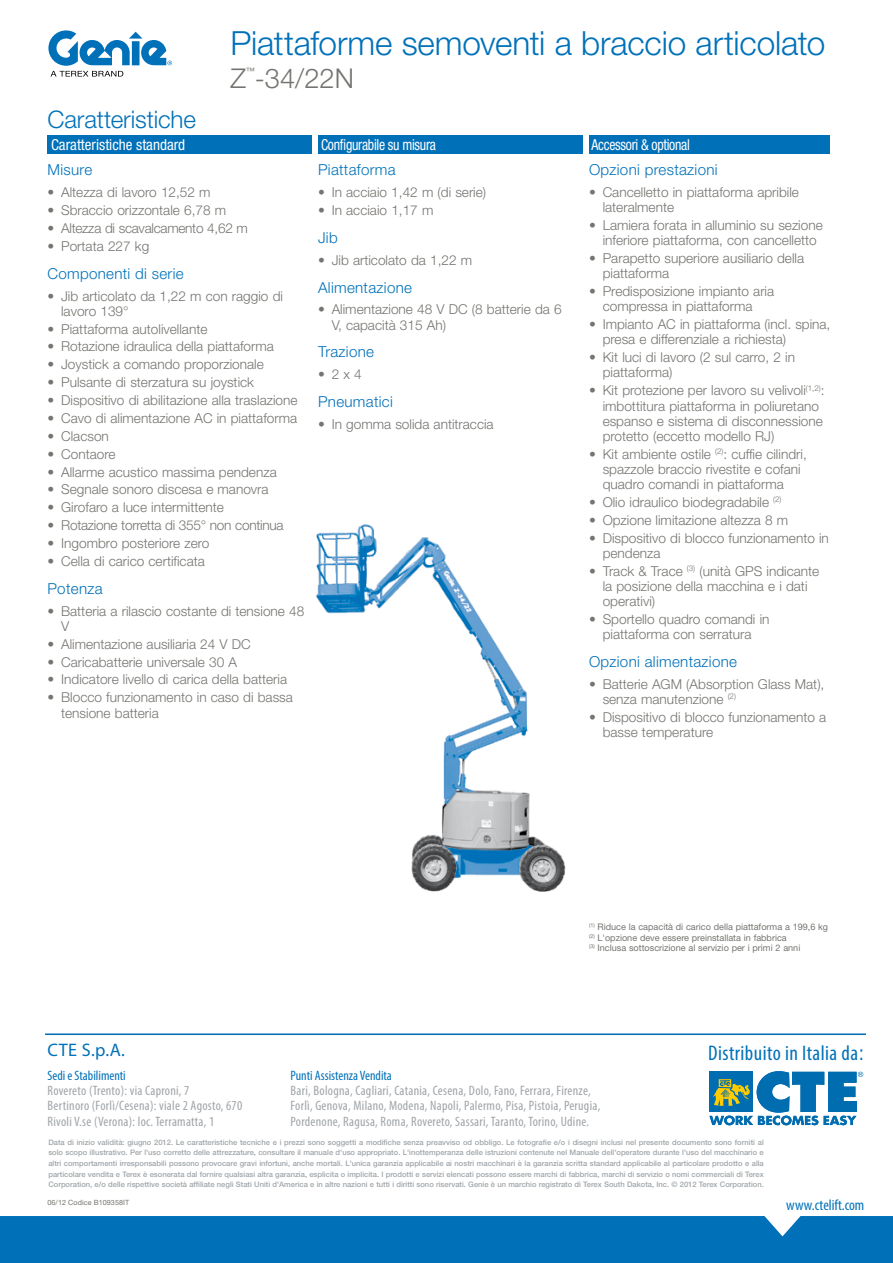
<style>
.page{position:relative;width:893px;height:1263px;background:#fff}
.page>*{position:absolute;margin:0;border:0;box-sizing:border-box;transform-origin:0 0}
.t1{font:300 33.3px "Helvetica Neue LT Std";letter-spacing:-.005em;color:#0071b9}
.t2{font:300 27.3px "Helvetica Neue LT Std";color:#757470}
.t3{font:300 24.3px "Helvetica Neue LT Std";letter-spacing:-.005em;color:#0071b9}
.t4{font:condensed 21.15px "Myriad Pro";letter-spacing:.02em;color:#0071b9}
.t5{font:18.15px "Myriad Pro";color:#0071b9}
.t6{font:300 15.15px "Helvetica Neue LT Std";letter-spacing:.02em;color:#0071b9}
.t7{font:condensed 15.15px "Helvetica Neue LT Std";letter-spacing:-.02em;color:#fff;scale:.91 1}
.t8{font:condensed 15.15px "Helvetica Neue LT Std";color:#fff}
.t9{font:condensed 15.15px "Myriad Pro";color:#0071b9}
.t10{font:300 13.65px/15.1px "Helvetica Neue LT Std";color:#757470}
.t11{font:condensed 13.65px/15.1px "Myriad Pro";letter-spacing:.02em;color:#a0a5a9}
.t12{font:300 13.65px "Helvetica Neue LT Std";letter-spacing:-.02em;color:#757470}
.t13{font:9.15px/10.6px "Helvetica Neue LT Std";color:#757470}
.t14{font:condensed 8.85px "Helvetica Neue LT Std";color:#757470}
.t15{font:500 7.65px/10.6px "Helvetica Neue LT Std";color:#a0a5a9;text-align:justify}
.t16{font:7.2px "Helvetica Neue LT Std";letter-spacing:.01em;color:#757470}
.s1{font-family:"Helvetica Neue LT Std";font-weight:300;font-stretch:normal}
.s2{color:#0071b9}
</style>
<div class="page">
<svg style="left:48px;top:30px;width:124px;height:47px"></svg>
<div style="left:0;top:1216px;width:893px;height:47px;background:#0071b9"></div>
<hr style="left:45px;top:1033px;width:821px;height:2px;background:#0071b9">
<svg style="left:709px;top:1071px;width:154px;height:54px"></svg>
<div style="left:589px;top:135px;width:240px;height:19px;background:#0071b9"></div>
<div style="left:318px;top:135px;width:264px;height:19px;background:#0071b9"></div>
<div style="left:47px;top:135px;width:265px;height:19px;background:#0071b9"></div>
<img style="left:316px;top:524px;width:250px;height:368px">
<p class="t1" style="left:230px;top:23px;width:596px">Piattaforme semoventi a braccio articolato</p>
<p class="t3" style="left:47px;top:104px;width:150px">Caratteristiche</p>
<p class="t14" style="left:246px;top:66px;width:10px">™</p>
<p class="t2" style="left:230px;top:62px;width:125px">Z -34/22N</p>
<p class="t8" style="left:51px;top:136px;width:136px">Caratteristiche standard</p>
<p class="t7" style="left:321px;top:136px;width:128px">Configurabile su misura</p>
<p class="t6" style="left:47px;top:161px;width:46px">Misure</p>
<p class="t10" style="left:47px;top:184px;width:165px">• Altezza di lavoro 12,52 m</p>
<p class="t10" style="left:47px;top:202px;width:180px">• Sbraccio orizzontale 6,78 m</p>
<p class="t12" style="left:48px;top:220px;width:202px">• Altezza di scavalcamento 4,62 m</p>
<p class="t10" style="left:48px;top:238px;width:103px">• Portata 227 kg</p>
<p class="t6" style="left:47px;top:264px;width:138px">Componenti di serie</p>
<p class="t10" style="left:61px;top:288px;width:223px;text-indent:-14px">• Jib articolato da 1,22 m con raggio di lavoro 139°</p>
<p class="t10" style="left:47px;top:321px;width:161px">• Piattaforma autolivellante</p>
<p class="t10" style="left:47px;top:339px;width:228px">• Rotazione idraulica della piattaforma</p>
<p class="t10" style="left:48px;top:357px;width:218px">• Joystick a comando proporzionale</p>
<p class="t10" style="left:48px;top:374px;width:208px">• Pulsante di sterzatura su joystick</p>
<p class="t10" style="left:48px;top:392px;width:252px">• Dispositivo di abilitazione alla traslazione</p>
<p class="t10" style="left:48px;top:410px;width:251px">• Cavo di alimentazione AC in piattaforma</p>
<p class="t10" style="left:48px;top:428px;width:63px">• Clacson</p>
<p class="t10" style="left:48px;top:446px;width:69px">• Contaore</p>
<p class="t10" style="left:48px;top:464px;width:231px">• Allarme acustico massima pendenza</p>
<p class="t10" style="left:48px;top:482px;width:223px">• Segnale sonoro discesa e manovra</p>
<p class="t10" style="left:48px;top:500px;width:178px">• Girofaro a luce intermittente</p>
<p class="t12" style="left:48px;top:517px;width:237px">• Rotazione torretta di 355° non continua</p>
<p class="t10" style="left:48px;top:535px;width:163px">• Ingombro posteriore zero</p>
<p class="t10" style="left:48px;top:553px;width:159px">• Cella di carico certificata</p>
<p class="t6" style="left:47px;top:579px;width:57px">Potenza</p>
<p class="t10" style="left:61px;top:603px;width:245px;text-indent:-14px">• Batteria a rilascio costante di tensione 48<br>V</p>
<p class="t10" style="left:47px;top:636px;width:205px">• Alimentazione ausiliaria 24 V DC</p>
<p class="t10" style="left:48px;top:654px;width:191px">• Caricabatterie universale 30 A</p>
<p class="t10" style="left:48px;top:672px;width:241px">• Indicatore livello di carica della batteria</p>
<p class="t10" style="left:61px;top:690px;width:233px;text-indent:-14px">• Blocco funzionamento in caso di bassa tensione batteria</p>
<p class="t6" style="left:318px;top:161px;width:79px">Piattaforma</p>
<p class="t10" style="left:318px;top:184px;width:170px">• In acciaio 1,42 m (di serie)</p>
<p class="t10" style="left:318px;top:202px;width:117px">• In acciaio 1,17 m</p>
<p class="t6" style="left:318px;top:228px;width:21px">Jib</p>
<p class="t10" style="left:318px;top:252px;width:156px">• Jib articolato da 1,22 m</p>
<p class="t6" style="left:318px;top:278px;width:95px">Alimentazione</p>
<p class="t10" style="left:332px;top:302px;width:231px;text-indent:-14px">• Alimentazione 48 V DC (8 batterie da 6<br>V, capacità 315 Ah)</p>
<p class="t6" style="left:318px;top:343px;width:58px">Trazione</p>
<p class="t10" style="left:318px;top:367px;width:45px">• 2x4</p>
<p class="t6" style="left:318px;top:392px;width:76px">Pneumatici</p>
<p class="t10" style="left:318px;top:416px;width:177px">• In gomma solida antitraccia</p>
<p class="t7" style="left:592px;top:136px;width:110px">Accessori &amp; optional</p>
<p class="t6" style="left:589px;top:161px;width:130px">Opzioni prestazioni</p>
<p class="t10" style="left:603px;top:184px;width:198px;text-indent:-14px">• Cancelletto in piattaforma apribile lateralmente</p>
<p class="t10" style="left:589px;top:217px;width:235px;text-align:center">• Lamiera forata in alluminio su sezione inferiore piattaforma, con cancelletto</p>
<p class="t10" style="left:603px;top:251px;width:203px;text-indent:-14px">• Parapetto superiore ausiliario della piattaforma</p>
<p class="t10" style="left:589px;top:284px;width:187px;text-align:center">• Predisposizione impianto aria compressa in piattaforma</p>
<p class="t10" style="left:603px;top:317px;width:229px;text-indent:-14px">• Impianto AC in piattaforma (incl. spina, presa e differenziale a richiesta)</p>
<p class="t10" style="left:603px;top:350px;width:194px;text-indent:-14px">• Kit luci di lavoro (2 sul carro, 2 in piattaforma)</p>
<p class="t10" style="left:603px;top:383px;width:223px;text-indent:-14px">• Kit protezione per lavoro su velivoli<sup>(1,2)</sup>: imbottitura piattaforma in poliuretano espanso e sistema di disconnessione protetto (eccetto modello RJ)</p>
<p class="t10" style="left:603px;top:446px;width:206px;text-indent:-14px">• Kit ambiente ostile <sup>(2)</sup>: cuffie cilindri, spazzole braccio rivestite e cofani quadro comandi in piattaforma</p>
<p class="t10" style="left:589px;top:494px;width:194px">• Olio idraulico biodegradabile <sup>(2)</sup></p>
<p class="t10" style="left:589px;top:512px;width:201px">• Opzione limitazione altezza 8 m</p>
<p class="t10" style="left:603px;top:530px;width:228px;text-indent:-14px">• Dispositivo di blocco funzionamento in pendenza</p>
<p class="t10" style="left:603px;top:563px;width:218px;text-indent:-14px">• Track &amp; Trace <sup>(3)</sup> (unità GPS indicante la posizione della macchina e i dati operativi)</p>
<p class="t10" style="left:589px;top:611px;width:182px;text-align:center">• Sportello quadro comandi in piattaforma con serratura</p>
<p class="t6" style="left:589px;top:652px;width:150px">Opzioni alimentazione</p>
<p class="t10" style="left:603px;top:676px;width:223px;text-indent:-14px">• Batterie AGM (Absorption Glass Mat), senza manutenzione <sup>(2)</sup></p>
<p class="t10" style="left:603px;top:709px;width:225px;text-indent:-14px">• Dispositivo di blocco funzionamento a basse temperature</p>
<p class="t5" style="left:47px;top:1038px;width:79px">CTE S.p.A.</p>
<p class="t13" style="left:589px;top:921px;width:241px"><sup>(1)</sup> Riduce la capacità di carico della piattaforma a 199,6 kg <sup>(2)</sup> L'opzione deve essere preinstallata in fabbrica<br><sup>(3)</sup> Inclusa sottoscrizione al servizio per i primi 2 anni</p>
<p class="t4" style="left:708px;top:1040px;width:158px">Distribuito in Italia da<span class="s1">:</span></p>
<p class="t11" style="left:47px;top:1068px;width:196px"><span class="s2">Sedi e Stabilimenti<br></span>Rovereto (Trento): via Caproni, 7<br>Bertinoro (Forlì/Cesena): viale 2 Agosto, 670<br>Rivoli V.se (Verona): loc. Terramatta, 1</p>
<p class="t11" style="left:290px;top:1068px;width:311px"><span class="s2">Punti Assistenza Vendita<br></span>Bari, Bologna, Cagliari, Catania, Cesena, Dolo, Fano, Ferrara, Firenze, Forlì, Genova, Milano, Modena, Napoli, Palermo, Pisa, Pistoia, Perugia, Pordenone, Ragusa, Roma, Rovereto, Sassari, Taranto, Torino, Udine.</p>
<p class="t15" style="left:48px;top:1137px;width:717px">Data di inizio validità: giugno 2012. Le caratteristiche tecniche e i prezzi sono soggetti a modifiche senza preavviso od obbligo. Le fotografie e/o i disegni inclusi nel presente documento sono forniti al solo scopo illustrativo. Per l'uso corretto delle attrezzature, consultare il manuale d'uso appropriato. L'inottemperanza delle istruzioni contenute nel Manuale dell'operatore durante l'uso del macchinario e altri comportamenti irresponsabili possono provocare gravi infortuni, anche mortali. L'unica garanzia applicabile ai nostri macchinari è la garanzia scritta standard applicabile al particolare prodotto e alla particolare vendita e Terex è esonerata dal fornire qualsiasi altra garanzia, esplicita o implicita. I prodotti e servizi elencati possono essere marchi di fabbrica, marchi di servizio o nomi commerciali di Terex Corporation, e/o delle rispettive società affiliate negli Stati Uniti d'America e in altre nazioni e tutti i diritti sono riservati. Genie è un marchio registrato di Terex South Dakota, Inc. © 2012 Terex Corporation.</p>
<p class="t16" style="left:47px;top:1198px;width:83px">06/12 Codice B109358IT</p>
<p class="t9" style="left:786px;top:1196px;width:80px">www.ctelift.com</p>
</div>
